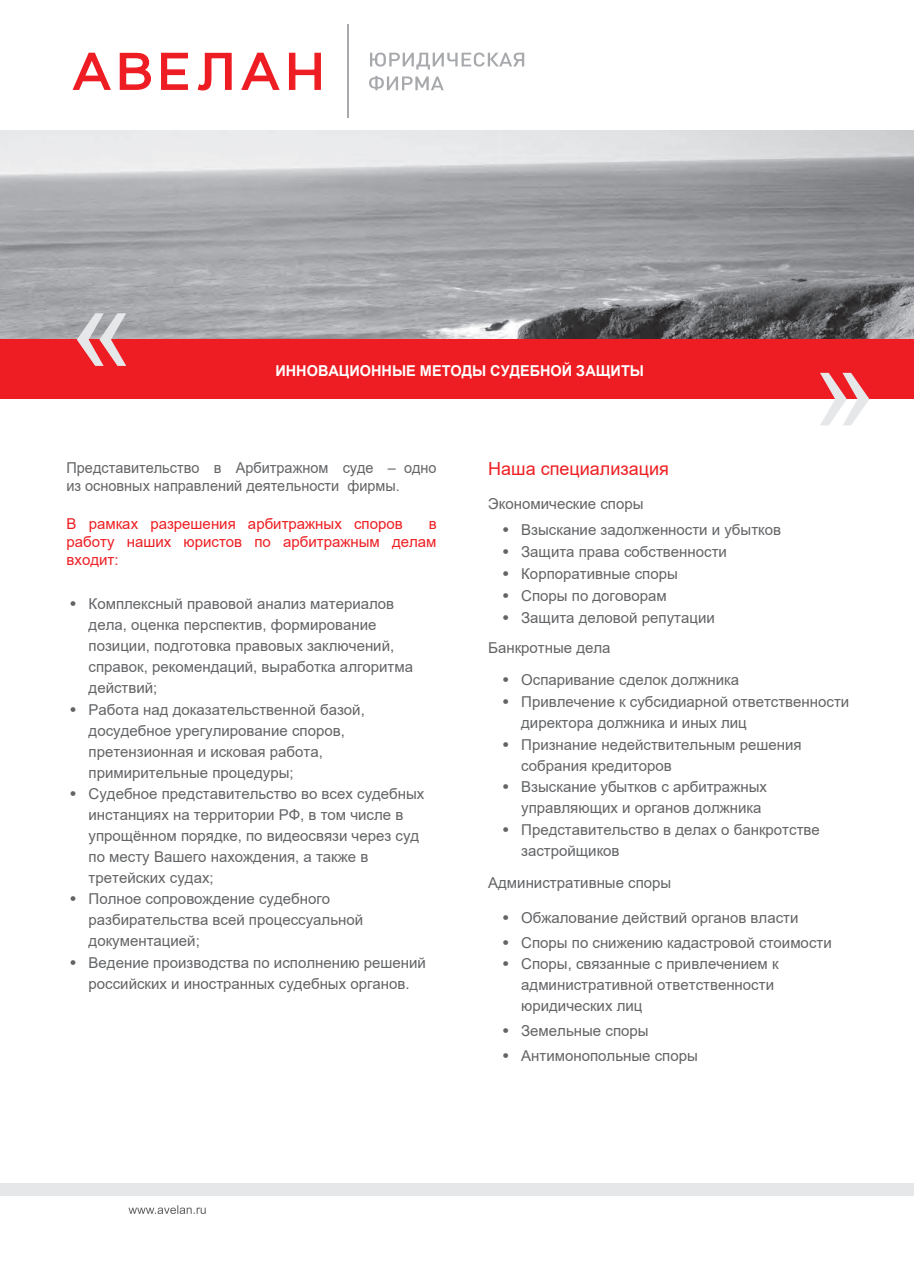
<style>
.page{position:relative;width:915px;height:1285px;background:#fff}
.page>*{position:absolute;margin:0;border:0;box-sizing:border-box;transform-origin:0 0}
.t1{font:18px "Arial";color:#ee1f23}
.t2{font:15px/21px "Arial";color:#636466}
.t3{font:15px/18px "Arial";color:#ee1f23;text-align:justify}
.t4{font:15px/18px "Arial";color:#636466;scale:.96 1}
.t5{font:700 15px "Arial";color:#fff;scale:.96 1}
.s1{font-family:"Helios"}
</style>
<div class="page">
<svg style="left:128px;top:1205px;width:78px;height:8px"></svg>
<div style="left:0;top:1182px;width:913px;height:13px;background:#e6e7e9"></div>
<img style="left:0;top:130px;width:913px;height:209px">
<hr style="left:913px;top:339px;width:1px;height:60px;background:#ee1d23">
<div style="left:0;top:339px;width:913px;height:60px;background:#ee1d23"></div>
<svg style="left:77px;top:313px;width:49px;height:53px"></svg>
<svg style="left:820px;top:373px;width:49px;height:52px"></svg>
<hr style="left:347px;top:25px;width:1px;height:93px;background:#a8a9ad">
<svg style="left:119px;top:52px;width:32px;height:38px"></svg>
<svg style="left:369px;top:53px;width:155px;height:37px"></svg>
<svg style="left:72px;top:53px;width:39px;height:37px"></svg>
<svg style="left:161px;top:53px;width:27px;height:37px"></svg>
<svg style="left:241px;top:53px;width:38px;height:37px"></svg>
<svg style="left:288px;top:52px;width:33px;height:38px"></svg>
<svg style="left:197px;top:52px;width:35px;height:39px"></svg>
<p class="t5" style="left:275px;top:360px;width:385px">ИННОВАЦИОННЫЕ МЕТОДЫ СУДЕБНОЙ ЗАЩИТЫ</p>
<p class="t4" style="left:66px;top:458px;width:387px">Представительство в Арбитражном суде – одно из основных направлений деятельности фирмы.</p>
<p class="t3" style="left:66px;top:515px;width:337px">В рамках разрешения арбитражных споров</p>
<p class="t3" style="left:67px;top:515px;width:371px;text-indent:362px">в работу наших юристов по арбитражным делам входит:</p>
<p class="t2" style="left:89px;top:593px;width:326px;text-indent:-18px"><span class="s1">•</span> Комплексный правовой анализ материалов дела, оценка перспектив, формирование позиции, подготовка правовых заключений, справок, рекомендаций, выработка алгоритма действий;</p>
<p class="t2" style="left:89px;top:698px;width:277px;text-indent:-18px"><span class="s1">•</span> Работа над доказательственной базой, досудебное урегулирование споров, претензионная и исковая работа, примирительные процедуры;</p>
<p class="t2" style="left:89px;top:783px;width:337px;text-indent:-18px"><span class="s1">•</span> Судебное представительство во всех судебных инстанциях на территории РФ, в том числе в упрощённом порядке, по видеосвязи через суд по месту Вашего нахождения, а также в третейских судах;</p>
<p class="t2" style="left:89px;top:888px;width:276px;text-indent:-18px"><span class="s1">•</span> Полное сопровождение судебного разбирательства всей процессуальной документацией;</p>
<p class="t2" style="left:71px;top:951px;width:357px;text-align:center"><span class="s1">•</span> Ведение производства по исполнению решений российских и иностранных судебных органов.</p>
<p class="t1" style="left:488px;top:456px;width:182px">Наша специализация</p>
<p class="t2" style="left:488px;top:493px;width:157px">Экономические споры</p>
<p class="t2" style="left:503px;top:519px;width:279px"><span class="s1">•</span> Взыскание задолженности и убытков</p>
<p class="t2" style="left:503px;top:541px;width:225px"><span class="s1">•</span> Защита права собственности</p>
<p class="t2" style="left:503px;top:563px;width:176px"><span class="s1">•</span> Корпоративные споры</p>
<p class="t2" style="left:503px;top:585px;width:165px"><span class="s1">•</span> Споры по договорам</p>
<p class="t2" style="left:488px;top:603px;width:228px;line-height:29.5px;text-indent:15px"><span class="s1">•</span> Защита деловой репутации<br>Банкротные дела</p>
<p class="t2" style="left:503px;top:669px;width:237px"><span class="s1">•</span> Оспаривание сделок должника</p>
<p class="t2" style="left:521px;top:691px;width:329px;text-indent:-18px"><span class="s1">•</span> Привлечение к субсидиарной ответственности директора должника и иных лиц</p>
<p class="t2" style="left:521px;top:733px;width:282px;text-indent:-18px"><span class="s1">•</span> Признание недействительным решения собрания кредиторов</p>
<p class="t2" style="left:521px;top:776px;width:247px;text-indent:-18px"><span class="s1">•</span> Взыскание убытков с арбитражных управляющих и органов должника</p>
<p class="t2" style="left:521px;top:819px;width:300px;text-indent:-18px"><span class="s1">•</span> Представительство в делах о банкротстве застройщиков</p>
<p class="t2" style="left:488px;top:871px;width:185px">Административные споры</p>
<p class="t2" style="left:503px;top:907px;width:297px"><span class="s1">•</span> Обжалование действий органов власти</p>
<p class="t2" style="left:503px;top:932px;width:330px"><span class="s1">•</span> Споры по снижению кадастровой стоимости</p>
<p class="t2" style="left:521px;top:953px;width:259px;text-indent:-18px"><span class="s1">•</span> Споры, связанные с привлечением к административной ответственности юридических лиц</p>
<p class="t2" style="left:503px;top:1020px;width:147px"><span class="s1">•</span> Земельные споры</p>
<p class="t2" style="left:503px;top:1045px;width:196px"><span class="s1">•</span> Антимонопольные споры</p>
</div>
